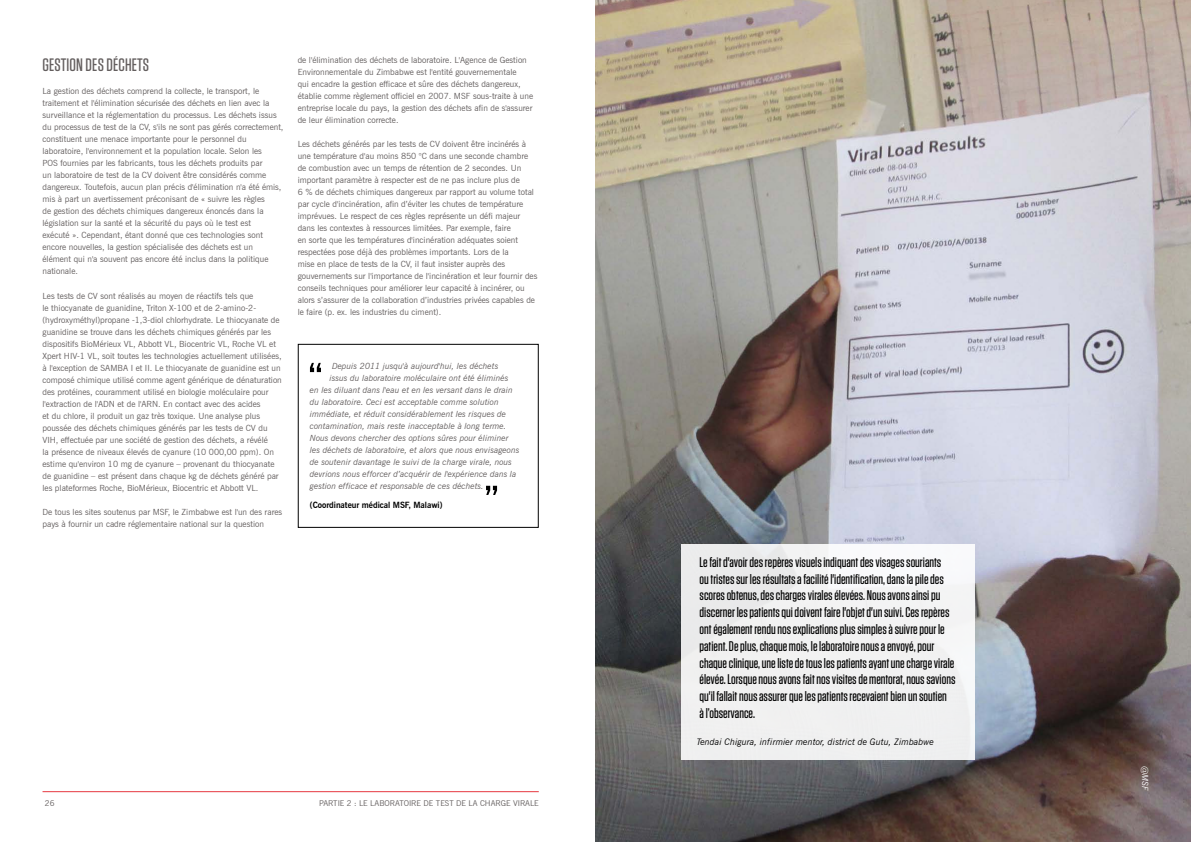
<style>
.page{position:relative;width:1191px;height:842px;background:#fff}
.page>*{position:absolute;margin:0;border:0;box-sizing:border-box;transform-origin:0 0}
.t1{font:500 18px "Tungsten";letter-spacing:.19em;color:#635e5e}
.t2{font:500 14px/16.8px "Tungsten";color:#000}
.t3{font:italic 9px "News Gothic BT";color:#000}
.t4{font:8.5px/12px "News Gothic BT";color:#635e5e}
.t5{font:italic 8.5px "News Gothic BT";color:#635e5e}
.t6{font:700 8.5px "News Gothic BT";letter-spacing:-.005em;color:#000}
.t7{font:italic 8.5px "News Gothic BT";color:#fff}
.t8{font:8px "News Gothic BT";color:#635e5e}
</style>
<div class="page">
<hr style="left:43px;top:791px;width:496px;height:1px;background:#e63840">
<img style="left:595px;top:0;width:596px;height:842px">
<div style="left:680px;top:544px;width:294px;height:216px;background:#f1f1f1"></div>
<div style="left:298px;top:344px;width:241px;height:184px;border:1px solid #000"></div>
<svg style="left:310px;top:363px;width:11px;height:9px"></svg>
<svg style="left:486px;top:486px;width:11px;height:9px"></svg>
<h1 class="t1" style="left:43px;top:55px;width:108px">GESTION DES DÉCHETS</h1>
<p class="t4" style="left:43px;top:85px;width:242px">La gestion des déchets comprend la collecte, le transport, le traitement et l'élimination sécurisée des déchets en lien avec la surveillance et la réglementation du processus. Les déchets issus du processus de test de la CV, s'ils ne sont pas gérés correctement, constituent une menace importante pour le personnel du laboratoire, l'environnement et la population locale. Selon les<br>POS fournies par les fabricants, tous les déchets produits par<br>un laboratoire de test de la CV doivent être considérés comme dangereux. Toutefois, aucun plan précis d'élimination n'a été émis, mis à part un avertissement préconisant de « suivre les règles<br>de gestion des déchets chimiques dangereux énoncés dans la législation sur la santé et la sécurité du pays où le test est<br>exécuté ». Cependant, étant donné que ces technologies sont encore nouvelles, la gestion spécialisée des déchets est un élément qui n'a souvent pas encore été inclus dans la politique nationale.</p>
<p class="t4" style="left:43px;top:289px;width:241px">Les tests de CV sont réalisés au moyen de réactifs tels que<br>le thiocyanate de guanidine, Triton X-100 et de 2-amino-2- (hydroxyméthyl)propane -1,3-diol chlorhydrate. Le thiocyanate de guanidine se trouve dans les déchets chimiques générés par les dispositifs BioMérieux VL, Abbott VL, Biocentric VL, Roche VL et Xpert HIV-1 VL, soit toutes les technologies actuellement utilisées, à l'exception de SAMBA I et II. Le thiocyanate de guanidine est un composé chimique utilisé comme agent générique de dénaturation des protéines, couramment utilisé en biologie moléculaire pour l'extraction de l'ADN et de l'ARN. En contact avec des acides<br>et du chlore, il produit un gaz très toxique. Une analyse plus poussée des déchets chimiques générés par les tests de CV du VIH, effectuée par une société de gestion des déchets, a révélé<br>la présence de niveaux élevés de cyanure (10 000,00 ppm). On estime qu'environ 10 mg de cyanure – provenant du thiocyanate de guanidine – est présent dans chaque kg de déchets généré par les plateformes Roche, BioMérieux, Biocentric et Abbott VL.</p>
<p class="t4" style="left:43px;top:505px;width:241px">De tous les sites soutenus par MSF, le Zimbabwe est l'un des rares pays à fournir un cadre réglementaire national sur la question</p>
<p class="t4" style="left:298px;top:54px;width:237px">de l'élimination des déchets de laboratoire. L'Agence de Gestion Environnementale du Zimbabwe est l'entité gouvernementale<br>qui encadre la gestion efficace et sûre des déchets dangereux, établie comme règlement officiel en 2007. MSF sous-traite à une entreprise locale du pays, la gestion des déchets afin de s'assurer de leur élimination correcte.</p>
<p class="t4" style="left:298px;top:138px;width:241px">Les déchets générés par les tests de CV doivent être incinérés à une température d'au moins 850 °C dans une seconde chambre de combustion avec un temps de rétention de 2 secondes. Un important paramètre à respecter est de ne pas inclure plus de<br>6 % de déchets chimiques dangereux par rapport au volume total par cycle d'incinération, afin d’éviter les chutes de température imprévues. Le respect de ces règles représente un défi majeur dans les contextes à ressources limitées. Par exemple, faire<br>en sorte que les températures d'incinération adéquates soient respectées pose déjà des problèmes importants. Lors de la<br>mise en place de tests de la CV, il faut insister auprès des gouvernements sur l'importance de l'incinération et leur fournir des conseils techniques pour améliorer leur capacité à incinérer, ou alors s’assurer de la collaboration d’industries privées capables de le faire (p. ex. les industries du ciment).</p>
<p class="t5" style="left:332px;top:361px;width:168px">Depuis 2011 jusqu'à aujourd'hui, les déchets</p>
<p class="t5" style="left:329px;top:373px;width:180px">issus du laboratoire moléculaire ont été éliminés</p>
<p class="t5" style="left:310px;top:385px;width:204px">en les diluant dans l'eau et en les versant dans le drain</p>
<p class="t5" style="left:310px;top:397px;width:190px">du laboratoire. Ceci est acceptable comme solution</p>
<p class="t5" style="left:310px;top:409px;width:198px">immédiate, et réduit considérablement les risques de</p>
<p class="t5" style="left:310px;top:421px;width:198px">contamination, mais reste inacceptable à long terme.</p>
<p class="t5" style="left:310px;top:433px;width:200px">Nous devons chercher des options sûres pour éliminer</p>
<p class="t5" style="left:310px;top:445px;width:211px">les déchets de laboratoire, et alors que nous envisageons</p>
<p class="t5" style="left:310px;top:457px;width:203px">de soutenir davantage le suivi de la charge virale, nous</p>
<p class="t5" style="left:310px;top:469px;width:208px">devrions nous efforcer d’acquérir de l'expérience dans la</p>
<p class="t5" style="left:310px;top:481px;width:175px">gestion efficace et responsable de ces déchets.</p>
<p class="t6" style="left:310px;top:500px;width:134px">(Coordinateur médical MSF, Malawi)</p>
<p class="t8" style="left:45px;top:798px;width:11px">26</p>
<p class="t8" style="left:319px;top:798px;width:221px">PARTIE 2 : LE LABORATOIRE DE TEST DE LA CHARGE VIRALE</p>
<p class="t2" style="left:699px;top:554px;width:257px">Le fait d'avoir des repères visuels indiquant des visages souriants<br>ou tristes sur les résultats a facilité l'identification, dans la pile des scores obtenus, des charges virales élevées. Nous avons ainsi pu discerner les patients qui doivent faire l'objet d'un suivi. Ces repères ont également rendu nos explications plus simples à suivre pour le patient. De plus, chaque mois, le laboratoire nous a envoyé, pour chaque clinique, une liste de tous les patients ayant une charge virale élevée. Lorsque nous avons fait nos visites de mentorat, nous savions qu'il fallait nous assurer que les patients recevaient bien un soutien<br>à l’observance.</p>
<p class="t3" style="left:696px;top:737px;width:239px">Tendai Chigura, infirmier mentor, district de Gutu, Zimbabwe</p>
<p class="t7" style="left:1150px;top:766px;width:27px;rotate:90deg">@MSF</p>
</div>
